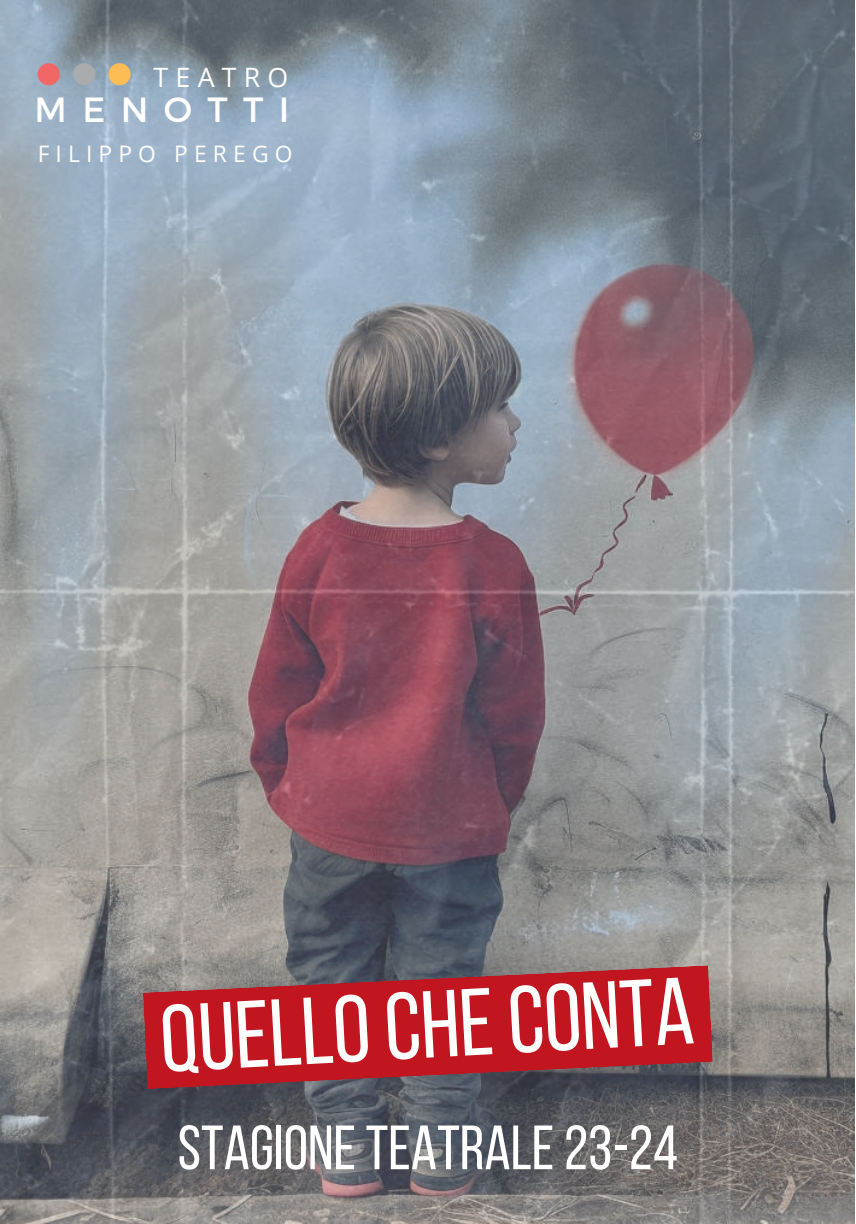
<style>
.page{position:relative;width:856px;height:1224px;background:#fff}
.page>*{position:absolute;margin:0;border:0;box-sizing:border-box;transform-origin:0 0}
.t1{font:94.8px "Bebas Neue";color:#fefefd}
.t2{font:62.4px "Bebas Neue";color:#fff}
.t3{font:35px "Montserrat";letter-spacing:.44em;color:#fefefd}
.t4{font:26.8px "Open Sans";letter-spacing:.27em;color:#fefefd}
.t5{font:22.8px "Open Sans";letter-spacing:.27em;color:#fefefd}
</style>
<div class="page">
<img style="left:1px;top:0;width:854px;height:1223px">
<svg style="left:143px;top:965px;width:570px;height:124px;fill:#c11520"></svg>
<svg style="left:38px;top:63px;width:22px;height:22px"></svg>
<svg style="left:73px;top:63px;width:22px;height:22px"></svg>
<svg style="left:108px;top:63px;width:23px;height:22px"></svg>
<p class="t4" style="left:154px;top:59px;width:136px">TEATRO</p>
<p class="t3" style="left:35px;top:89px;width:256px">MENOTTI</p>
<p class="t5" style="left:38px;top:138px;width:256px">FILIPPO PEREGO</p>
<h1 class="t1" style="left:158px;top:988px;width:536px;rotate:-3deg">Quello che conta</h1>
<p class="t2" style="left:178px;top:1114px;width:502px">STAGIONE TEATRALE 23-24</p>
</div>
